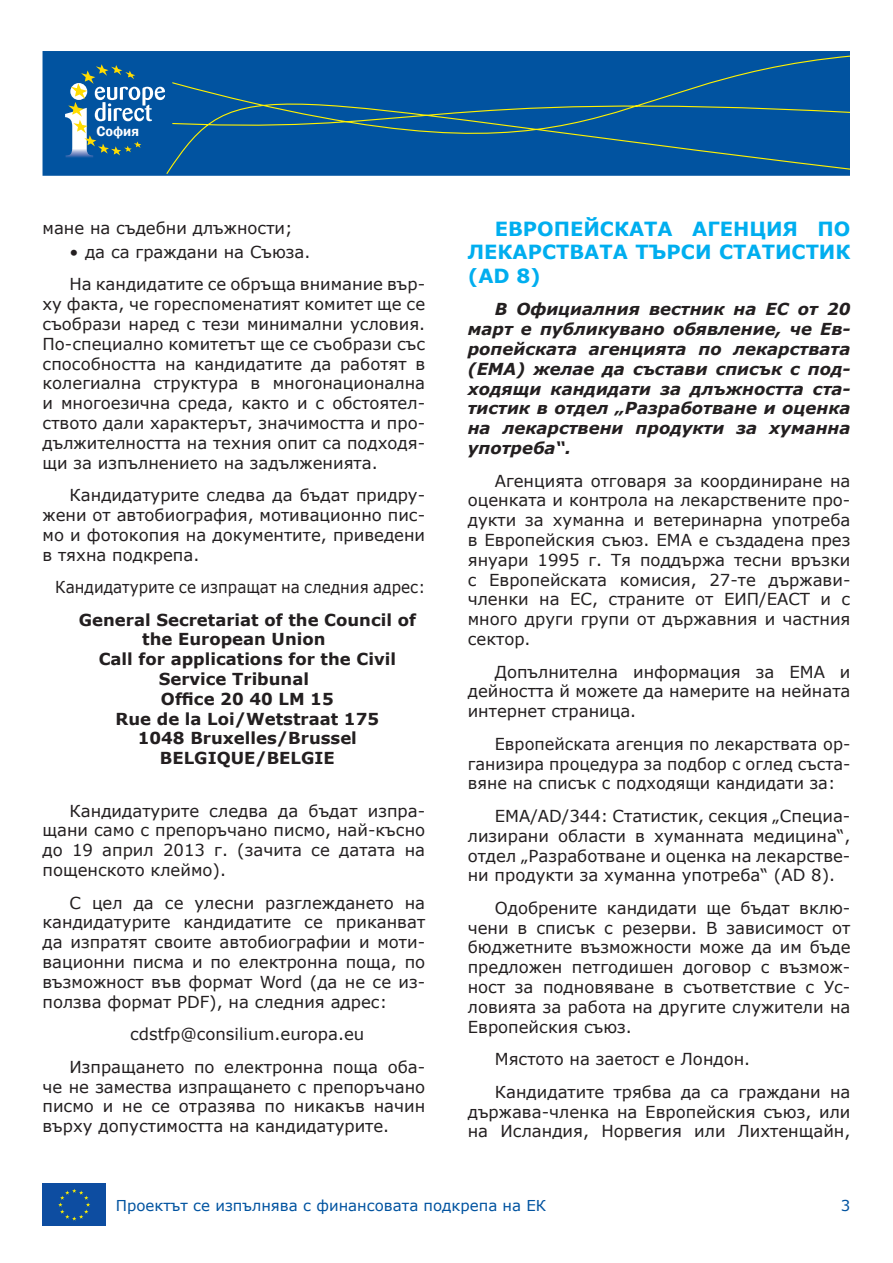
<style>
.page{position:relative;width:893px;height:1263px;background:#fff}
.page>*{position:absolute;margin:0;border:0;box-sizing:border-box;transform-origin:0 0}
.t1{font:700 19.5px "Verdana";color:#00aeef}
.t2{font:16.5px/19.8px "Verdana";color:#231f20;text-align:justify}
.t3{font:italic 700 16.5px/19.8px "Verdana";color:#231f20;text-align:justify}
.t4{font:700 16.5px "Verdana";color:#231f20}
.t5{font:16.5px "Verdana";color:#231f20;scale:.92 1}
.t6{font:15px "Verdana";color:#0153a0}
.t7{font:600 14.25px "Franklin Gothic";color:#fff}
</style>
<div class="page">
<div style="left:43px;top:51px;width:807px;height:125px;background:#0153a0"></div>
<svg style="left:128px;top:55px;width:722px;height:121px"></svg>
<div style="left:57px;top:57px;width:115px;height:110px;background:#0153a0;border-radius:10px"></div>
<svg style="left:65px;top:64px;width:100px;height:94px"></svg>
<div style="left:43px;top:1183px;width:63px;height:43px;background:#0d4da1"></div>
<svg style="left:58px;top:1189px;width:32px;height:31px"></svg>
<p class="t7" style="left:96px;top:123px;width:44px">София</p>
<p class="t2" style="left:43px;top:218px;width:252px">мане на съдебни длъжности;</p>
<p class="t2" style="left:70px;top:235px;width:357px;line-height:32.5px">• да са граждани на Съюза.<br>На кандидатите се обръща внимание вър-</p>
<p class="t2" style="left:43px;top:294px;width:384px">ху факта, че гореспоменатият комитет ще се съобрази наред с тези минимални условия.<br>По-специално комитетът ще се съобрази със способността на кандидатите да работят в колегиална структура в многонационална и многоезична среда, както и с обстоятел&shy;ството дали характерът, значимостта и про&shy;дължителността на техния опит са подходя&shy;щи за изпълнението на задълженията.</p>
<p class="t2" style="left:43px;top:485px;width:384px;text-indent:27px">Кандидатурите следва да бъдат придру&shy;жени от автобиография, мотивационно пис&shy;мо и фотокопия на документите, приведени в тяхна подкрепа.</p>
<p class="t5" style="left:55px;top:576px;width:404px">Кандидатурите се изпращат на следния адрес:</p>
<p class="t4" style="left:79px;top:608px;width:339px">General Secretariat of the Council of</p>
<p class="t4" style="left:142px;top:628px;width:185px">the European Union</p>
<p class="t4" style="left:99px;top:648px;width:299px">Call for applications for the Civil</p>
<p class="t4" style="left:159px;top:667px;width:152px">Service Tribunal</p>
<p class="t4" style="left:161px;top:687px;width:174px">Office 20 40 LM 15</p>
<p class="t4" style="left:116px;top:707px;width:265px">Rue de la Loi/Wetstraat 175</p>
<p class="t4" style="left:138px;top:727px;width:221px">1048 Bruxelles/Brussel</p>
<p class="t4" style="left:160px;top:747px;width:176px">BELGIQUE/BELGIE</p>
<p class="t2" style="left:43px;top:800px;width:384px;text-indent:27px">Кандидатурите следва да бъдат изпра&shy;щани само с препоръчано писмо, най-късно до 19 април 2013 г. (зачита се датата на пощенското клеймо).</p>
<p class="t2" style="left:43px;top:892px;width:384px;text-indent:27px">С цел да се улесни разглеждането на кандидатурите кандидатите се приканват да изпратят своите автобиографии и моти&shy;вационни писма и по електронна поща, по възможност във формат Word (да не се из&shy;ползва формат PDF), на следния адрес:</p>
<p class="t2" style="left:70px;top:1018px;width:357px;line-height:32.5px;text-align:center">cdstfp@consilium.europa.eu<br>Изпращането по електронна поща оба-</p>
<p class="t2" style="left:43px;top:1076px;width:384px">че не замества изпращането с препоръчано писмо и не се отразява по никакъв начин върху допустимостта на кандидатурите.</p>
<p class="t1" style="left:495px;top:215px;width:29px">Европе</p>
<p class="t1" style="left:583px;top:215px;width:46px">йската</p>
<p class="t1" style="left:692px;top:215px;width:142px">аген ция по</p>
<p class="t1" style="left:468px;top:239px;width:32px">лекар</p>
<p class="t1" style="left:542px;top:239px;width:30px">ствата</p>
<p class="t1" style="left:636px;top:239px;width:113px">търси стати</p>
<p class="t1" style="left:791px;top:239px;width:30px">стик</p>
<p class="t1" style="left:468px;top:262px;width:75px">(AD 8)</p>
<p class="t3" style="left:468px;top:299px;width:384px;text-indent:27px">В Официалния вестник на ЕС от 20 март е публикувано обявление, че Ев&shy;ропейската агенцията по лекарствата (ЕМА) желае да състави списък с под&shy;ходящи кандидати за длъжността ста&shy;тистик в отдел „Разработване и оценка на лекарствени продукти за хуманна употреба“.</p>
<p class="t2" style="left:468px;top:470px;width:384px;text-indent:27px">Агенцията отговаря за координиране на оценката и контрола на лекарствените про&shy;дукти за хуманна и ветеринарна употреба в Европейския съюз. ЕМА е създадена през януари 1995 г. Тя поддържа тесни връзки с Европейската комисия, 27-те държави&shy;членки на ЕС, страните от ЕИП/ЕАСТ и с много други групи от държавния и частния сектор.</p>
<p class="t2" style="left:468px;top:661px;width:384px;text-indent:27px">Допълнителна информация за ЕМА и дейността й можете да намерите на нейната интернет страница.</p>
<p class="t2" style="left:468px;top:734px;width:384px;text-indent:27px">Европейската агенция по лекарствата ор&shy;ганизира процедура за подбор с оглед съста&shy;вяне на списък с подходящи кандидати за:</p>
<p class="t2" style="left:468px;top:806px;width:384px;text-indent:27px">EMA/AD/344: Статистик, секция „Специа&shy;лизирани области в хуманната медицина“, отдел „Разработване и оценка на лекарстве&shy;ни продукти за хуманна употреба“ (AD 8).</p>
<p class="t2" style="left:468px;top:898px;width:384px;text-indent:27px">Одобрените кандидати ще бъдат вклю&shy;чени в списък с резерви. В зависимост от бюджетните възможности може да им бъде предложен петгодишен договор с възмож&shy;ност за подновяване в съответствие с Ус&shy;ловията за работа на другите служители на Европейския съюз.</p>
<p class="t2" style="left:495px;top:1043px;width:357px;line-height:32.5px">Мястото на заетост е Лондон.<br>Кандидатите трябва да са граждани на</p>
<p class="t2" style="left:468px;top:1101px;width:384px">държава-членка на Европейския съюз, или на Исландия, Норвегия или Лихтенщайн,</p>
<p class="t6" style="left:116px;top:1195px;width:432px">Проектът се изпълнява с финансовата подкрепа на ЕК</p>
<p class="t6" style="left:841px;top:1195px;width:11px">3</p>
</div>
